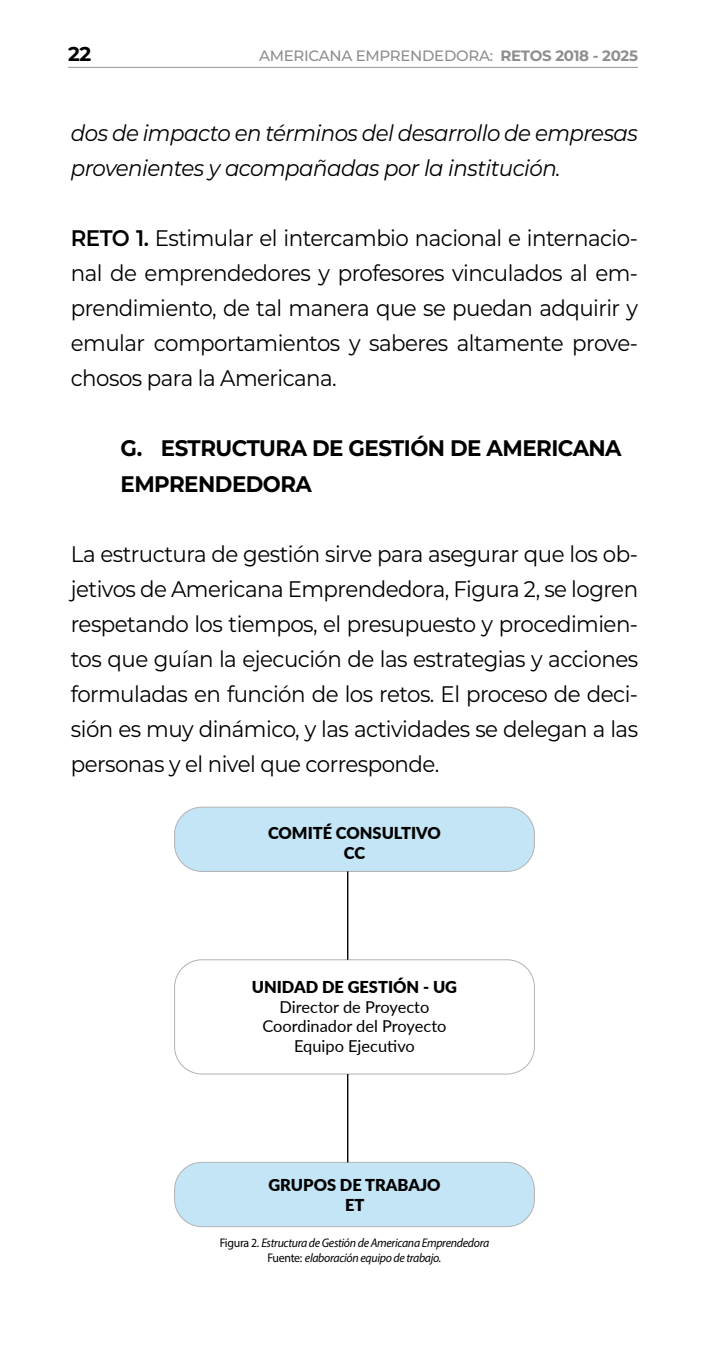
<style>
.page{position:relative;width:709px;height:1347px;background:#fff}
.page>*{position:absolute;margin:0;border:0;box-sizing:border-box;transform-origin:0 0}
.t1{font:22.5px/35px "Montserrat";letter-spacing:-.025em;color:#000;text-align:justify;scale:.95 1}
.t2{font:italic 22.5px/35px "Montserrat";letter-spacing:-.025em;color:#000;scale:.95 1}
.t3{font:700 22.5px/35px "Montserrat";letter-spacing:-.025em;color:#000;scale:.95 1}
.t4{font:700 20px "Montserrat";color:#000}
.t5{font:16.5px/19.8px "Lato";color:#000;text-align:center}
.t6{font:900 16.5px/19.8px "Lato";color:#000;text-align:center}
.t7{font:500 15px "Montserrat";letter-spacing:-.02em;color:#8e8e8d}
.t8{font:italic 12.5px/15px "Myriad Pro";letter-spacing:-.025em;color:#000;text-align:center;scale:.95 1}
.s1{font-weight:700}
.s2{font-weight:600}
.s3{font-style:normal}
</style>
<div class="page">
<hr style="left:68px;top:67px;width:570px;height:1px;background:#979696">
<hr style="left:347px;top:871px;width:1px;height:88px;background:#000">
<hr style="left:347px;top:1074px;width:1px;height:88px;background:#000">
<div style="left:174px;top:807px;width:360px;height:64px;background:#c3e5f6;border-radius:27px"></div>
<div style="left:174px;top:806px;width:361px;height:66px;border:1px solid #000;border-radius:27px"></div>
<div style="left:174px;top:1162px;width:360px;height:64px;background:#c3e5f6;border-radius:27px"></div>
<div style="left:174px;top:1161px;width:361px;height:66px;border:1px solid #000;border-radius:27px"></div>
<div style="left:174px;top:959px;width:361px;height:115px;border:1px solid #000;border-radius:27px"></div>
<p class="t4" style="left:68px;top:39px;width:25px">22</p>
<p class="t7" style="left:259px;top:45px;width:380px">AMERICANA EMPRENDEDORA: <span class="s1">RETOS 2018 - 2025</span></p>
<p class="t2" style="left:71px;top:115px;width:598px">dos de impacto en términos del desarrollo de empresas provenientes y acompañadas por la institución.</p>
<p class="t1" style="left:71px;top:220px;width:598px"><span class="s2">RETO 1.</span> Estimular el intercambio nacional e internacio&shy;nal de emprendedores y profesores vinculados al em&shy;prendimiento, de tal manera que se puedan adquirir y emular comportamientos y saberes altamente prove&shy;chosos para la Americana.</p>
<p class="t3" style="left:120px;top:430px;width:529px">G. ESTRUCTURA DE GESTIÓN DE AMERICANA<br>EMPRENDEDORA</p>
<p class="t1" style="left:71px;top:535px;width:598px">La estructura de gestión sirve para asegurar que los ob&shy;jetivos de Americana Emprendedora, Figura 2, se logren respetando los tiempos, el presupuesto y procedimien&shy;tos que guían la ejecución de las estrategias y acciones formuladas en función de los retos. El proceso de deci&shy;sión es muy dinámico, y las actividades se delegan a las personas y el nivel que corresponde.</p>
<p class="t6" style="left:268px;top:822px;width:174px">COMITÉ CONSULTIVO<br>CC</p>
<p class="t6" style="left:252px;top:976px;width:207px">UNIDAD DE GESTIÓN - UG</p>
<p class="t5" style="left:262px;top:996px;width:186px">Director de Proyecto<br>Coordinador del Proyecto<br>Equipo Ejecutivo</p>
<p class="t6" style="left:268px;top:1174px;width:174px">GRUPOS DE TRABAJO<br>ET</p>
<p class="t8" style="left:220px;top:1234px;width:285px"><span class="s3">Figura 2.</span> Estructura de Gestión de Americana Emprendedora<br><span class="s3">Fuente:</span> elaboración equipo de trabajo.</p>
</div>
